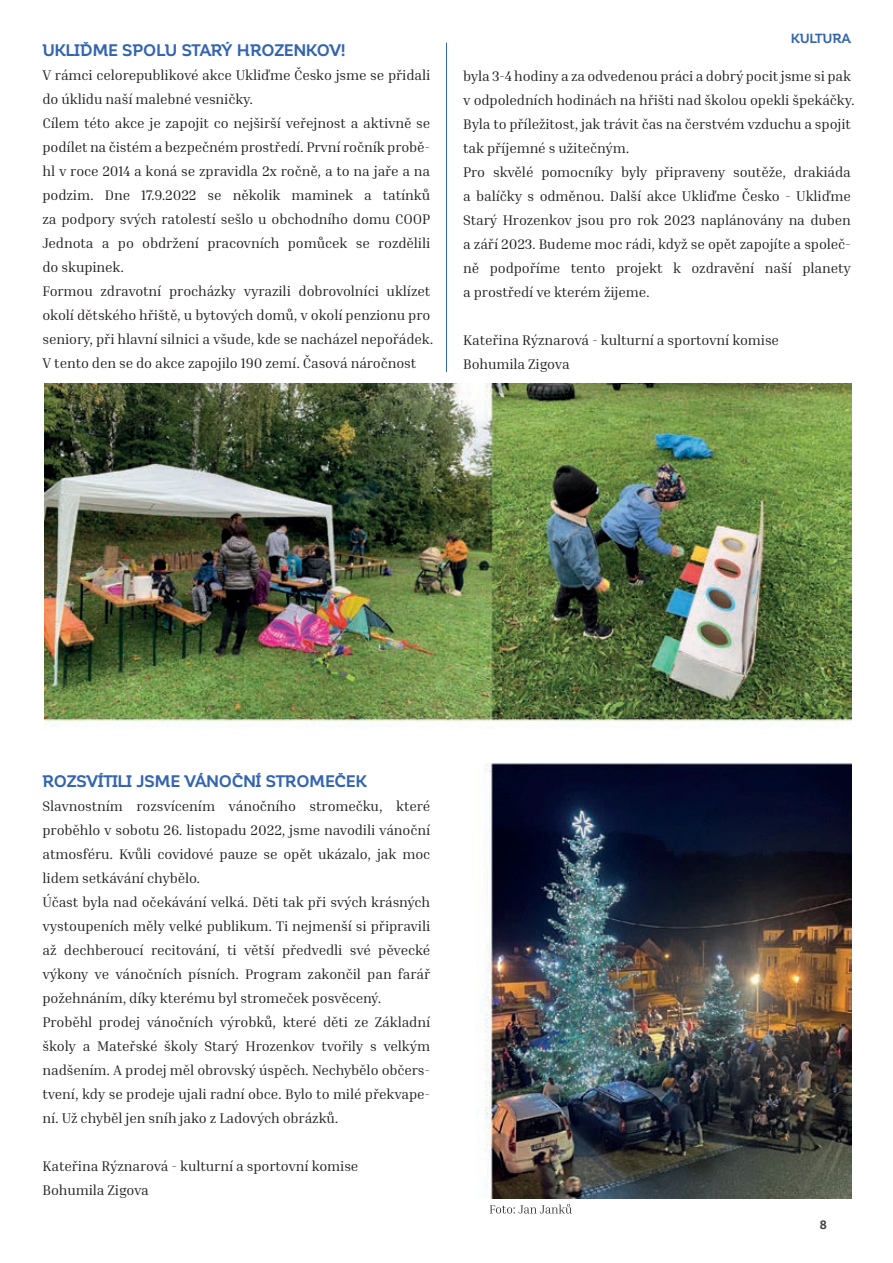
<style>
.page{position:relative;width:893px;height:1263px;background:#fff}
.page>*{position:absolute;margin:0;border:0;box-sizing:border-box;transform-origin:0 0}
.t1{font:700 16.5px "Corporative Alt";letter-spacing:-.02em;color:#3465b0}
.t2{font:14.25px/24px "Inria Serif";letter-spacing:-.01em;color:#231f20}
.t3{font:700 13.05px "Corporative Alt";letter-spacing:-.01em;color:#3465b0}
.t4{font:700 12px "Corporative Alt";color:#3e3e3f}
</style>
<div class="page">
<img style="left:44px;top:383px;width:808px;height:815px">
<hr style="left:446px;top:43px;width:1px;height:329px;background:#3465b0">
<svg style="left:490px;top:1204px;width:81px;height:9px"></svg>
<p class="t3" style="left:791px;top:31px;width:62px">KULTURA</p>
<p class="t1" style="left:43px;top:41px;width:304px">UKLIĎME SPOLU STARÝ HROZENKOV!</p>
<p class="t2" style="left:43px;top:63px;width:392px">V rámci celorepublikové akce Ukliďme Česko jsme se přidali do úklidu naší malebné vesničky.<br>Cílem této akce je zapojit co nejširší veřejnost a aktivně se podílet na čistém a bezpečném prostředí. První ročník probě&shy;hl v roce 2014 a koná se zpravidla 2x ročně, a to na jaře a na podzim. Dne 17.9.2022 se několik maminek a tatínků za podpory svých ratolestí sešlo u obchodního domu COOP Jednota a po obdržení pracovních pomůcek se rozdělili do skupinek.<br>Formou zdravotní procházky vyrazili dobrovolníci uklízet okolí dětského hřiště, u bytových domů, v okolí penzionu pro seniory, při hlavní silnici a všude, kde se nacházel nepořádek.<br>V tento den se do akce zapojilo 190 zemí. Časová náročnost</p>
<p class="t2" style="left:463px;top:64px;width:393px">byla 3-4 hodiny a za odvedenou práci a dobrý pocit jsme si pak v odpoledních hodinách na hřišti nad školou opekli špekáčky.<br>Byla to příležitost, jak trávit čas na čerstvém vzduchu a spojit tak příjemné s užitečným.<br>Pro skvělé pomocníky byly připraveny soutěže, drakiáda a balíčky s odměnou. Další akce Ukliďme Česko - Ukliďme Starý Hrozenkov jsou pro rok 2023 naplánovány na duben a září 2023. Budeme moc rádi, když se opět zapojíte a společ&shy;ně podpoříme tento projekt k ozdravění naší planety a prostředí ve kterém žijeme.</p>
<p class="t2" style="left:463px;top:328px;width:317px">Kateřina Rýznarová - kulturní a sportovní komise<br>Bohumila Zigova</p>
<p class="t1" style="left:43px;top:772px;width:326px">ROZSVÍTILI JSME VÁNOČNÍ STROMEČEK</p>
<p class="t2" style="left:43px;top:794px;width:389px">Slavnostním rozsvícením vánočního stromečku, které proběhlo v sobotu 26. listopadu 2022, jsme navodili vánoční atmosféru. Kvůli covidové pauze se opět ukázalo, jak moc lidem setkávání chybělo.<br>Účast byla nad očekávání velká. Děti tak při svých krásných vystoupeních měly velké publikum. Ti nejmenší si připravili až dechberoucí recitování, ti větší předvedli své pěvecké výkony ve vánočních písních. Program zakončil pan farář požehnáním, díky kterému byl stromeček posvěcený.<br>Proběhl prodej vánočních výrobků, které děti ze Základní školy a Mateřské školy Starý Hrozenkov tvořily s velkým nadšením. A prodej měl obrovský úspěch. Nechybělo občers&shy;tvení, kdy se prodeje ujali radní obce. Bylo to milé překvape&shy;ní. Už chyběl jen sníh jako z Ladových obrázků.</p>
<p class="t2" style="left:43px;top:1153px;width:317px">Kateřina Rýznarová - kulturní a sportovní komise<br>Bohumila Zigova</p>
<p class="t4" style="left:820px;top:1218px;width:9px">8</p>
</div>
